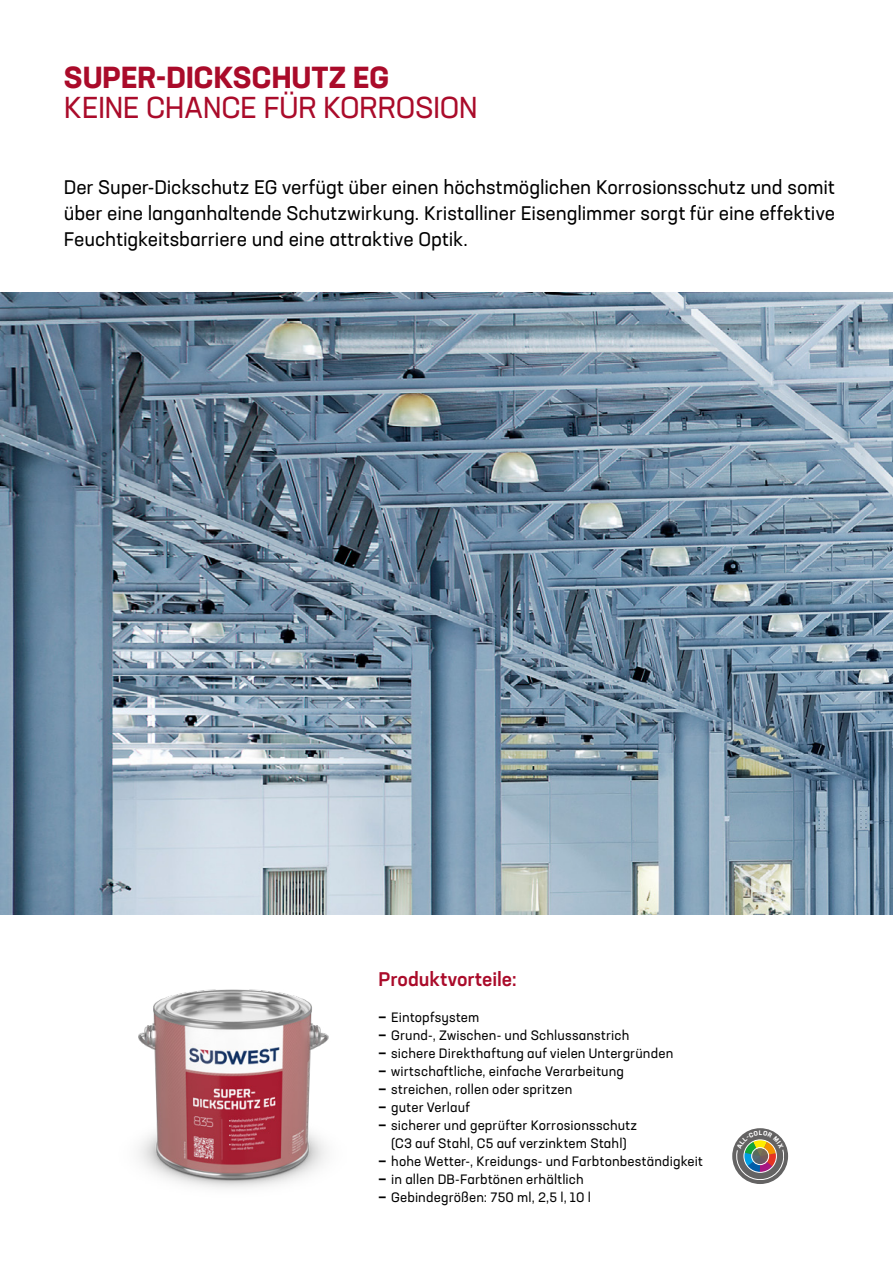
<style>
.page{position:relative;width:893px;height:1263px;background:#fff}
.page>*{position:absolute;margin:0;border:0;box-sizing:border-box;transform-origin:0 0}
.t1{font:30px "Neusa Next Std";letter-spacing:-.015em;color:#aa0b2a}
.t2{font:700 30px "Neusa Next Std";letter-spacing:.01em;color:#aa0b2a}
.t3{font:19.5px/26px "Neusa Next Std";color:#000;text-align:justify}
.t4{font:500 19.5px "Neusa Next Std";letter-spacing:-.005em;color:#aa0b2a}
.t5{font:13.5px/18px "Neusa Next Std";letter-spacing:.01em;color:#000;text-align:center}
.s1{font-weight:700}
</style>
<div class="page">
<img style="left:138px;top:989px;width:191px;height:199px">
<img style="left:0;top:293px;width:893px;height:621px">
<div style="left:732px;top:1128px;width:56px;height:56px;background:#646363;border-radius:50%"></div>
<svg style="left:736px;top:1131px;width:48px;height:49px"></svg>
<h1 class="t2" style="left:64px;top:58px;width:327px">SUPER-DICKSCHUTZ EG</h1>
<h1 class="t1" style="left:64px;top:89px;width:415px">KEINE CHANCE FÜR KORROSION</h1>
<p class="t3" style="left:64px;top:174px;width:773px">Der Super-Dickschutz EG verfügt über einen höchstmöglichen Korrosionsschutz und somit über eine langanhaltende Schutzwirkung. Kristalliner Eisenglimmer sorgt für eine effektive Feuchtigkeitsbarriere und eine attraktive Optik.</p>
<h2 class="t4" style="left:378px;top:967px;width:140px">Produktvorteile:</h2>
<p class="t5" style="left:378px;top:1008px;width:103px"><span class="s1">—</span> Eintopfsystem</p>
<p class="t5" style="left:378px;top:1026px;width:252px"><span class="s1">—</span> Grund-, Zwischen- und Schlussanstrich</p>
<p class="t5" style="left:378px;top:1044px;width:296px"><span class="s1">—</span> sichere Direkthaftung auf vielen Untergründen</p>
<p class="t5" style="left:378px;top:1062px;width:247px"><span class="s1">—</span> wirtschaftliche, einfache Verarbeitung</p>
<p class="t5" style="left:378px;top:1080px;width:195px"><span class="s1">—</span> streichen, rollen oder spritzen</p>
<p class="t5" style="left:378px;top:1098px;width:93px"><span class="s1">—</span> guter Verlauf</p>
<p class="t5" style="left:378px;top:1116px;width:260px"><span class="s1">—</span> sicherer und geprüfter Korrosionsschutz (C3 auf Stahl, C5 auf verzinktem Stahl)</p>
<p class="t5" style="left:378px;top:1152px;width:326px"><span class="s1">—</span> hohe Wetter-, Kreidungs- und Farbtonbeständigkeit</p>
<p class="t5" style="left:378px;top:1170px;width:207px"><span class="s1">—</span> in allen DB-Farbtönen erhältlich</p>
<p class="t5" style="left:378px;top:1188px;width:214px"><span class="s1">—</span> Gebindegrößen: 750 ml, 2,5 l, 10 l</p>
</div>
